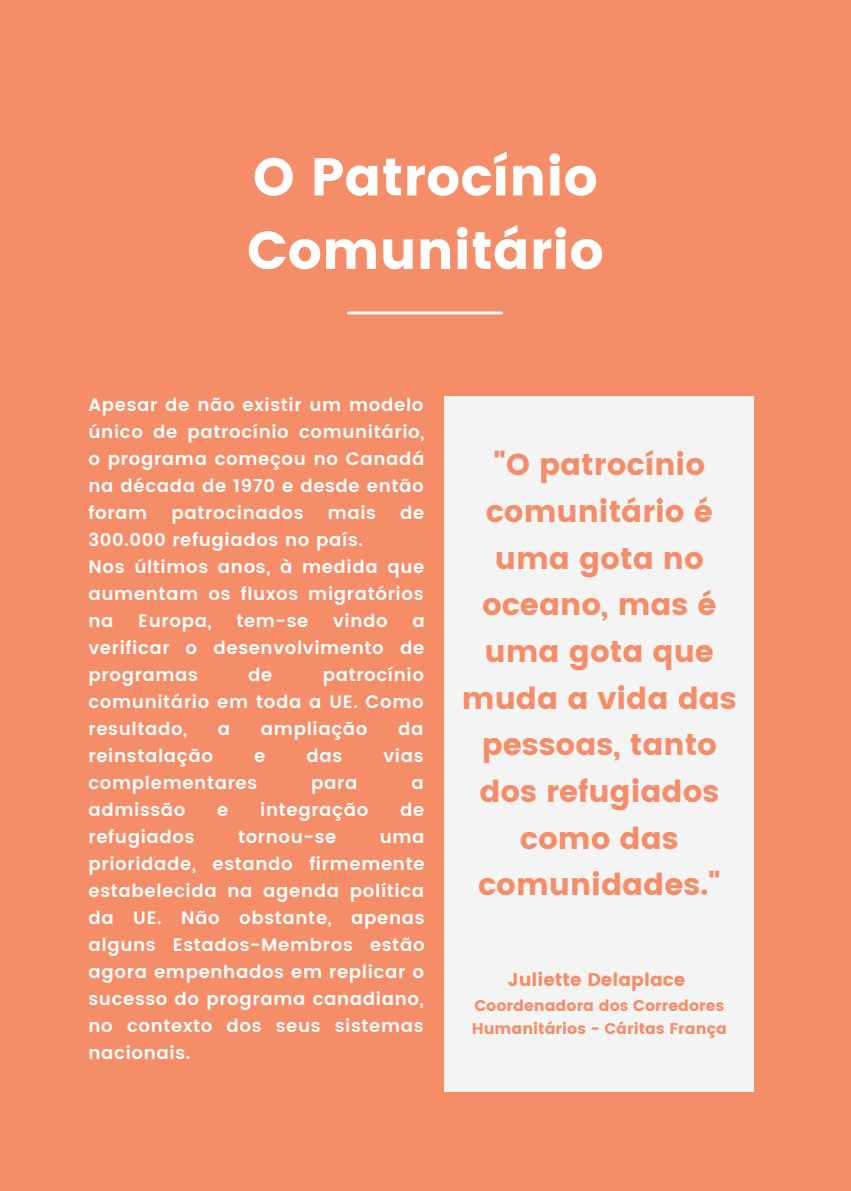
<style>
.page{position:relative;width:851px;height:1191px;background:#fff}
.page>*{position:absolute;margin:0;border:0;box-sizing:border-box;transform-origin:0 0}
.t1{font:53px/73.4px "Poppins";color:#fff}
.t2{font:30.2px/46.6px "Poppins";color:#f58d69;text-align:center}
.t3{font:18.4px "Poppins";color:#f58d69}
.t4{font:600 18px/27px "Poppins";letter-spacing:.035em;color:#fff;text-align:justify}
.t5{font:15.6px/23.4px "Poppins";color:#f58d69}
</style>
<div class="page">
<div style="left:0;top:0;width:850px;height:1191px;background:#f58d69"></div>
<div style="left:444px;top:396px;width:309px;height:696px;background:#f4f4f4"></div>
<hr style="left:348px;top:312px;width:153px;height:2px;background:#fff">
<p class="t1" style="left:247px;top:140px;width:358px">O Patrocínio<br>Comunitário</p>
<p class="t4" style="left:88px;top:391px;width:337px">Apesar de não existir um modelo único de patrocínio comunitário, o programa começou no Canadá na década de 1970 e desde então foram</p>
<p class="t4" style="left:171px;top:499px;width:133px">patrocinados</p>
<p class="t4" style="left:328px;top:499px;width:50px">mais</p>
<p class="t4" style="left:400px;top:499px;width:26px">de</p>
<p class="t4" style="left:88px;top:526px;width:276px">300.000 refugiados no país.</p>
<p class="t4" style="left:88px;top:553px;width:337px">Nos últimos anos, à medida que aumentam os fluxos migratórios na</p>
<p class="t4" style="left:138px;top:607px;width:75px">Europa,</p>
<p class="t4" style="left:236px;top:607px;width:74px">tem-se</p>
<p class="t4" style="left:333px;top:607px;width:56px">vindo</p>
<p class="t4" style="left:88px;top:607px;width:338px;text-indent:324px">a verificar o desenvolvimento de programas</p>
<p class="t4" style="left:88px;top:661px;width:337px;text-indent:234px">patrocínio comunitário em toda a UE. Como resultado,</p>
<p class="t4" style="left:248px;top:661px;width:26px">de</p>
<p class="t4" style="left:218px;top:715px;width:14px">a</p>
<p class="t4" style="left:261px;top:715px;width:108px">ampliação</p>
<p class="t4" style="left:398px;top:715px;width:27px">da</p>
<p class="t4" style="left:88px;top:742px;width:126px">reinstalação</p>
<p class="t4" style="left:254px;top:742px;width:13px">e</p>
<p class="t4" style="left:306px;top:742px;width:37px">das</p>
<p class="t4" style="left:383px;top:742px;width:42px">vias</p>
<p class="t4" style="left:88px;top:769px;width:170px">complementares</p>
<p class="t4" style="left:311px;top:769px;width:48px">para</p>
<p class="t4" style="left:411px;top:769px;width:14px">a</p>
<p class="t4" style="left:88px;top:796px;width:99px">admissão</p>
<p class="t4" style="left:217px;top:796px;width:13px">e</p>
<p class="t4" style="left:260px;top:796px;width:110px">integração</p>
<p class="t4" style="left:400px;top:796px;width:26px">de</p>
<p class="t4" style="left:88px;top:823px;width:108px">refugiados</p>
<p class="t4" style="left:238px;top:823px;width:100px">tornou-se</p>
<p class="t4" style="left:88px;top:823px;width:337px;text-indent:291px">uma prioridade, estando firmemente estabelecida na agenda política da UE. Não obstante, apenas alguns Estados-Membros estão agora empenhados em replicar o sucesso do programa canadiano, no contexto dos seus sistemas nacionais.</p>
<p class="t2" style="left:462px;top:442px;width:276px">"O patrocínio comunitário é uma gota no oceano, mas é uma gota que muda a vida das pessoas, tanto dos refugiados como das comunidades."</p>
<p class="t3" style="left:507px;top:969px;width:179px">Juliette Delaplace</p>
<p class="t5" style="left:472px;top:994px;width:256px">Coordenadora dos Corredores<br>Humanitários - Cáritas França</p>
</div>
